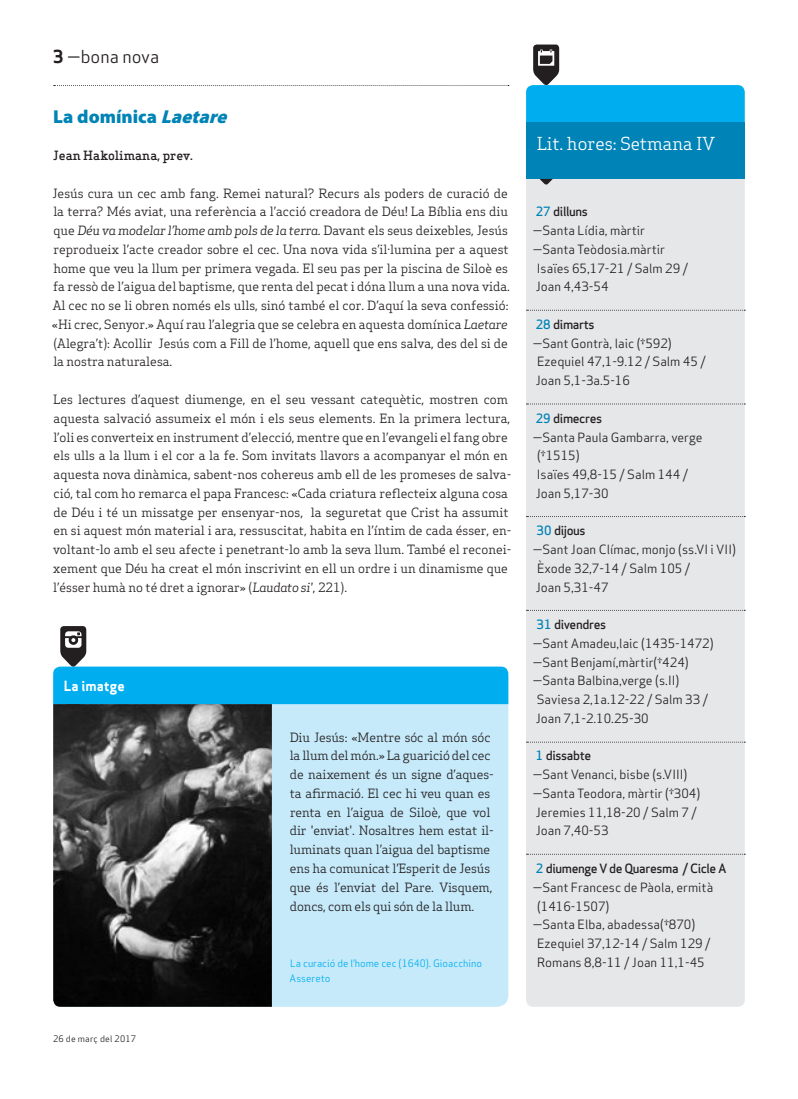
<style>
.page{position:relative;width:798px;height:1099px;background:#fff}
.page>*{position:absolute;margin:0;border:0;box-sizing:border-box;transform-origin:0 0}
.Titular_Petit{font:900 18.75px "Myriad Pro";color:#0083b6}
.Subtitol_Secció{font:17.5px "Apex Serif";color:#fff}
.Capçalera{font:17.5px "Apex Sans Book T";color:#231f20}
.Titular_Secció_Petit{font:13.75px "Apex Sans Bold T";color:#fff}
.Text_General{font:12.5px/18.8px "Apex Serif";color:#231f20}
.Text_General-2{font:12.5px/18.8px "Apex Sans Book T";color:#231f20}
.Text_General-3{font:12.5px "Apex Sans Medium T";letter-spacing:-.03em;color:#231f20}
.Autors{font:500 12.5px "Apex Serif";color:#231f20}
.Credit_La_Imatge{font:10px/15px "Apex Sans Book T";color:#00aeef}
.Data_Peu{font:8.75px "Apex Sans Book T";letter-spacing:.02em;color:#231f20}
.s1{font-family:"Apex Sans Bold T"}
.s2{font-style:italic}
.s3{color:#0083b6}
</style>
<div class="page">
<svg style="left:54px;top:85px;width:454px;height:1px"></svg>
<div style="left:526px;top:179px;width:218px;height:827px;background:#e6e7e9"></div>
<svg style="left:526px;top:310px;width:219px;height:1px"></svg>
<svg style="left:526px;top:403px;width:219px;height:1px"></svg>
<svg style="left:526px;top:516px;width:219px;height:1px"></svg>
<svg style="left:526px;top:610px;width:219px;height:1px"></svg>
<svg style="left:526px;top:741px;width:219px;height:1px"></svg>
<svg style="left:526px;top:853px;width:219px;height:1px"></svg>
<svg style="left:526px;top:45px;width:218px;height:78px"></svg>
<div style="left:526px;top:123px;width:218px;height:56px;background:#0083b6"></div>
<svg style="left:539px;top:179px;width:13px;height:6px"></svg>
<div style="left:53px;top:666px;width:455px;height:340px;background:#c6eafa;border-radius:11px"></div>
<img style="left:53px;top:710px;width:219px;height:296px">
<svg style="left:53px;top:626px;width:455px;height:84px"></svg>
<p class="Capçalera" style="left:53px;top:46px;width:107px"><span class="s1">3</span> —bona nova</p>
<p class="Titular_Petit" style="left:53px;top:104px;width:181px">La domínica <span class="s2">Laetare</span></p>
<p class="Autors" style="left:53px;top:148px;width:141px">Jean Hakolimana, prev.</p>
<p class="Text_General" style="left:52px;top:183px;width:459px">Jesús cura un cec amb fang. Remei natural? Recurs als poders de curació de la terra? Més aviat, una referència a l’acció creadora de Déu! La Bíblia ens diu que <span class="s2">Déu va modelar l’home amb pols de la terra</span>. Davant els seus deixebles, Jesús reprodueix l’acte creador sobre el cec. Una nova vida s’il·lumina per a aquest home que veu la llum per primera vegada. El seu pas per la piscina de Siloè es fa ressò de l’aigua del baptisme, que renta del pecat i dóna llum a una nova vida.<br>Al cec no se li obren només els ulls, sinó també el cor. D’aquí la seva confessió: «Hi crec, Senyor.» Aquí rau l’alegria que se celebra en aquesta domínica <span class="s2">Laetare </span>(Alegra’t): Acollir Jesús com a Fill de l’home, aquell que ens salva, des del si de la nostra naturalesa.</p>
<p class="Text_General" style="left:53px;top:390px;width:460px">Les lectures d’aquest diumenge, en el seu vessant catequètic, mostren com aquesta salvació assumeix el món i els seus elements. En la primera lectura, l’oli es converteix en instrument d’elecció, mentre que en l’evangeli el fang obre els ulls a la llum i el cor a la fe. Som invitats llavors a acompanyar el món en aquesta nova dinàmica, sabent-nos cohereus amb ell de les promeses de salva&shy;ció, tal com ho remarca el papa Francesc: «Cada criatura reflecteix alguna cosa de Déu i té un missatge per ensenyar-nos, la seguretat que Crist ha assumit en si aquest món material i ara, ressuscitat, habita en l’íntim de cada ésser, en&shy;voltant-lo amb el seu afecte i penetrant-lo amb la seva llum. També el reconei&shy;xement que Déu ha creat el món inscrivint en ell un ordre i un dinamisme que l’ésser humà no té dret a ignorar» (<span class="s2">Laudato si'</span>, 221).</p>
<p class="Titular_Secció_Petit" style="left:64px;top:677px;width:62px">La imatge</p>
<p class="Data_Peu" style="left:53px;top:1032px;width:84px">26 de març del 2017</p>
<p class="Text_General" style="left:289px;top:727px;width:205px">Diu Jesús: «Mentre sóc al món sóc la llum del món.» La guarició del cec de naixement és un signe d’aques&shy;ta afirmació. El cec hi veu quan es renta en l’aigua de Siloè, que vol dir 'enviat'. Nosaltres hem estat il· luminats quan l’aigua del baptisme ens ha comunicat l’Esperit de Jesús que és l’enviat del Pare. Visquem, doncs, com els qui són de la llum.</p>
<p class="Credit_La_Imatge" style="left:289px;top:955px;width:194px">La curació de l’home cec (1640). Gioacchino<br>Assereto</p>
<p class="Subtitol_Secció" style="left:536px;top:133px;width:180px">Lit. hores: Setmana IV</p>
<p class="Text_General-3" style="left:535px;top:204px;width:54px"><span class="s3">27</span> dilluns</p>
<p class="Text_General-2" style="left:532px;top:221px;width:114px">—Santa Lídia, màrtir</p>
<p class="Text_General-2" style="left:532px;top:240px;width:134px">—Santa Teòdosia.màrtir</p>
<p class="Text_General-2" style="left:536px;top:258px;width:152px">Isaïes 65,17-21 / Salm 29 /</p>
<p class="Text_General-2" style="left:535px;top:277px;width:74px">Joan 4,43-54</p>
<p class="Text_General-3" style="left:535px;top:316px;width:60px"><span class="s3">28</span> dimarts</p>
<p class="Text_General-2" style="left:532px;top:333px;width:141px">—Sant Gontrà, laic (†592)</p>
<p class="Text_General-2" style="left:537px;top:352px;width:170px">Ezequiel 47,1-9.12 / Salm 45 /</p>
<p class="Text_General-2" style="left:535px;top:371px;width:96px">Joan 5,1-3a.5-16</p>
<p class="Text_General-3" style="left:535px;top:410px;width:68px"><span class="s3">29</span> dimecres</p>
<p class="Text_General-2" style="left:537px;top:427px;width:167px;text-indent:-4px">—Santa Paula Gambarra, verge (†1515)</p>
<p class="Text_General-2" style="left:536px;top:465px;width:152px">Isaïes 49,8-15 / Salm 144 /</p>
<p class="Text_General-2" style="left:535px;top:483px;width:74px">Joan 5,17-30</p>
<p class="Text_General-3" style="left:536px;top:522px;width:51px"><span class="s3">30</span> dijous</p>
<p class="Text_General-2" style="left:532px;top:540px;width:205px">—Sant Joan Clímac, monjo (ss.VI i VII)</p>
<p class="Text_General-2" style="left:537px;top:558px;width:154px">Èxode 32,7-14 / Salm 105 /</p>
<p class="Text_General-2" style="left:535px;top:577px;width:74px">Joan 5,31-47</p>
<p class="Text_General-3" style="left:536px;top:616px;width:71px"><span class="s3">31</span> divendres</p>
<p class="Text_General-2" style="left:532px;top:633px;width:182px">—Sant Amadeu,laic (1435-1472)</p>
<p class="Text_General-2" style="left:532px;top:652px;width:157px">—Sant Benjamí,màrtir(†424)</p>
<p class="Text_General-2" style="left:532px;top:671px;width:148px">—Santa Balbina,verge (s.II)</p>
<p class="Text_General-2" style="left:536px;top:690px;width:173px">Saviesa 2,1a.12-22 / Salm 33 /</p>
<p class="Text_General-2" style="left:535px;top:708px;width:114px">Joan 7,1-2.10.25-30</p>
<p class="Text_General-3" style="left:535px;top:747px;width:57px"><span class="s3">1</span> dissabte</p>
<p class="Text_General-2" style="left:532px;top:765px;width:156px">—Sant Venanci, bisbe (s.VIII)</p>
<p class="Text_General-2" style="left:532px;top:783px;width:169px">—Santa Teodora, màrtir (†304)</p>
<p class="Text_General-2" style="left:535px;top:802px;width:162px">Jeremies 11,18-20 / Salm 7 /</p>
<p class="Text_General-2" style="left:535px;top:821px;width:74px">Joan 7,40-53</p>
<p class="Text_General-3" style="left:535px;top:860px;width:192px"><span class="s3">2</span> diumenge V de Quaresma / Cicle A</p>
<p class="Text_General-2" style="left:537px;top:877px;width:178px;text-indent:-4px">—Sant Francesc de Pàola, ermità (1416-1507)</p>
<p class="Text_General-2" style="left:532px;top:915px;width:164px">—Santa Elba, abadessa(†870)</p>
<p class="Text_General-2" style="left:537px;top:933px;width:175px">Ezequiel 37,12-14 / Salm 129 /<br>Romans 8,8-11 / Joan 11,1-45</p>
</div>
